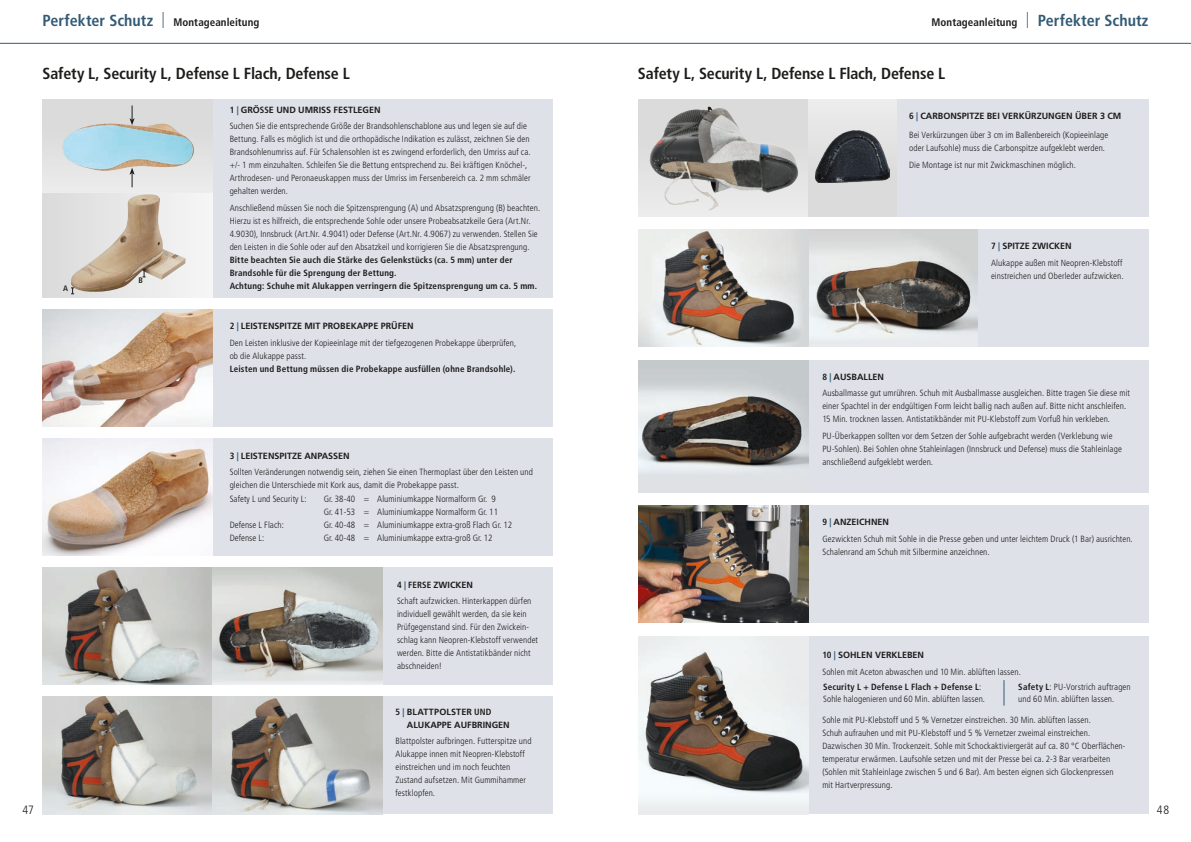
<style>
.page{position:relative;width:1191px;height:842px;background:#fff}
.page>*{position:absolute;margin:0;border:0;box-sizing:border-box;transform-origin:0 0}
.t1{font:700 condensed 16px "Frutiger LT Pro";letter-spacing:-.01em;color:#1d1d1b}
.t2{font:300 condensed 12px "Frutiger LT Pro";color:#1d1d1b}
.t3{font:700 condensed 11px "Frutiger LT Pro";letter-spacing:.005em;color:#1d1d1b}
.t4{font:300 condensed 9.1px/13px "Frutiger LT Pro";letter-spacing:.005em;color:#1d1d1b}
.t5{font:300 condensed 9px/13px "Frutiger LT Pro";letter-spacing:.01em;color:#1d1d1b}
.t6{font:700 condensed 9px/13px "Frutiger LT Pro";letter-spacing:.02em;color:#1d1d1b}
.t7{font:700 9px/12.8px "Frutiger LT Pro";color:#1d1d1b}
.t8{font:700 condensed 8px "Frutiger LT Pro";color:#1d1d1b}
.s1{font-size:16px;color:#335a75}
.s2{font-weight:700}
.s3{font-weight:700;font-stretch:normal;color:#335a75}
.s4{font-weight:700;font-stretch:normal}
.s5{font-stretch:condensed}
.s6{color:#335a75}
</style>
<div class="page">
<hr style="left:0;top:43px;width:1191px;height:1px;background:#335a75">
<div style="left:638px;top:636px;width:510px;height:178px;background:#dfe1e9"></div>
<div style="left:638px;top:230px;width:510px;height:117px;background:#dfe1e9"></div>
<div style="left:638px;top:360px;width:510px;height:132px;background:#dfe1e9"></div>
<div style="left:638px;top:506px;width:510px;height:117px;background:#dfe1e9"></div>
<div style="left:43px;top:99px;width:510px;height:199px;background:#dfe1e9"></div>
<div style="left:638px;top:99px;width:510px;height:117px;background:#dfe1e9"></div>
<div style="left:638px;top:99px;width:170px;height:117px;background:linear-gradient(to bottom,#d7d7d7,#ebebea)"></div>
<img style="left:641px;top:106px;width:161px;height:124px">
<div style="left:43px;top:193px;width:170px;height:105px;background:linear-gradient(to right,#dbdada,#f6f6f6)"></div>
<img style="left:70px;top:194px;width:116px;height:98px">
<svg style="left:71px;top:288px;width:3px;height:6px"></svg>
<svg style="left:142px;top:269px;width:4px;height:9px"></svg>
<div style="left:43px;top:568px;width:510px;height:117px;background:#dfe1e9"></div>
<img style="left:43px;top:568px;width:339px;height:117px">
<div style="left:43px;top:310px;width:510px;height:117px;background:#dfe1e9"></div>
<img style="left:43px;top:310px;width:170px;height:117px">
<div style="left:43px;top:439px;width:510px;height:117px;background:#dfe1e9"></div>
<img style="left:43px;top:439px;width:170px;height:117px">
<div style="left:43px;top:99px;width:170px;height:94px;background:linear-gradient(to right,#e2e2e2,#e2e2e2)"></div>
<img style="left:63px;top:123px;width:131px;height:48px">
<svg style="left:129px;top:105px;width:6px;height:20px"></svg>
<svg style="left:129px;top:168px;width:6px;height:19px"></svg>
<div style="left:43px;top:697px;width:510px;height:117px;background:#dfe1e9"></div>
<img style="left:43px;top:697px;width:339px;height:117px">
<img style="left:638px;top:636px;width:170px;height:175px">
<img style="left:638px;top:360px;width:170px;height:111px">
<img style="left:638px;top:506px;width:170px;height:117px">
<img style="left:808px;top:230px;width:169px;height:117px">
<svg style="left:638px;top:230px;width:170px;height:117px"></svg>
<svg style="left:1003px;top:680px;width:1px;height:26px"></svg>
<div style="left:808px;top:99px;width:88px;height:117px;background:linear-gradient(to right,#e2e2e2,#e2e2e2)"></div>
<img style="left:815px;top:130px;width:74px;height:52px">
<p class="t3" style="left:43px;top:15px;width:218px"><span class="s1">Perfekter Schutz</span> <sup>|</sup> Montageanleitung</p>
<p class="t3" style="left:931px;top:15px;width:218px">Montageanleitung <sup>|</sup> <span class="s1">Perfekter Schutz</span></p>
<h1 class="t1" style="left:43px;top:64px;width:309px">Safety L, Security L, Defense L Flach, Defense L</h1>
<p class="t5" style="left:230px;top:102px;width:299px;line-height:16.5px"><span class="s2">1</span> <span class="s3">|</span> <span class="s4">GRÖ</span><span class="s2">SS</span><span class="s4">E UND UMRISS FESTLEGEN<br></span>Suchen Sie die entsprechende Größe der Brandsohlenschablone aus und legen sie auf die</p>
<p class="t5" style="left:230px;top:133px;width:302px">Bettung. Falls es möglich ist und die orthopädische Indikation es zulässt, zeichnen Sie den Brandsohlenumriss auf. Für Schalensohlen ist es zwingend erforderlich, den Umriss auf ca. +/- 1 mm einzuhalten. Schleifen Sie die Bettung entsprechend zu. Bei kräftigen Knöchel-, Arthrodesen- und Peronaeuskappen muss der Umriss im Fersenbereich ca. 2 mm schmäler gehalten werden.</p>
<p class="t5" style="left:230px;top:201px;width:312px">Anschließend müssen Sie noch die Spitzensprengung (A) und Absatzsprengung (B) beachten.<br>Hierzu ist es hilfreich, die entsprechende Sohle oder unsere Probeabsatzkeile Gera (Art.Nr.<br>4.9030), Innsbruck (Art.Nr. 4.9041) oder Defense (Art.Nr. 4.9067) zu verwenden. Stellen Sie den Leisten in die Sohle oder auf den Absatzkeil und korrigieren Sie die Absatzsprengung.</p>
<p class="t6" style="left:230px;top:253px;width:309px">Bitte beachten Sie auch die Stärke des Gelenkstücks (ca. 5 mm) unter der<br>Brandsohle für die Sprengung der Bettung.<br>Achtung: Schuhe mit Alukappen verringern die Spitzensprengung um ca. 5 mm.</p>
<h1 class="t1" style="left:638px;top:64px;width:309px">Safety L, Security L, Defense L Flach, Defense L</h1>
<p class="t5" style="left:909px;top:106px;width:214px;line-height:19.3px"><span class="s2">6</span> <span class="s3">|</span> <span class="s4">CARBONSPITZE BEI VERKÜRZUNGEN ÜBER 3 CM<br></span>Bei Verkürzungen über 3 cm im Ballenbereich (Kopieeinlage</p>
<p class="t5" style="left:909px;top:140px;width:197px;line-height:16.5px">oder Laufsohle) muss die Carbonspitze aufgeklebt werden.<br>Die Montage ist nur mit Zwickmaschinen möglich.</p>
<p class="t5" style="left:991px;top:238px;width:133px;line-height:16.5px"><span class="s2">7</span> <span class="s3">|</span> <span class="s4">SPITZE ZWICKEN<br></span>Alukappe außen mit Neopren-Klebstoff</p>
<p class="t5" style="left:991px;top:269px;width:134px">einstreichen und Oberleder aufzwicken.</p>
<p class="t8" style="left:138px;top:275px;width:6px">B</p>
<p class="t8" style="left:63px;top:284px;width:6px">A</p>
<p class="t5" style="left:230px;top:318px;width:288px;line-height:16.5px"><span class="s2">2</span> <span class="s3">|</span> <span class="s4">LEISTENSPITZE MIT PROBEKAPPE PRÜFEN<br></span>Den Leisten inklusive der Kopieeinlage mit der tiefgezogenen Probekappe überprüfen,</p>
<p class="t5" style="left:230px;top:349px;width:78px">ob die Alukappe passt.</p>
<p class="t6" style="left:230px;top:362px;width:287px">Leisten und Bettung müssen die Probekappe ausfüllen (ohne Brandsohle).</p>
<p class="t5" style="left:230px;top:447px;width:305px;line-height:16.5px"><span class="s2">3</span> <span class="s3">|</span> <span class="s4">LEISTENSPITZE ANPASSEN<br></span>Sollten Veränderungen notwendig sein, ziehen Sie einen Thermoplast über den Leisten und</p>
<p class="t5" style="left:230px;top:478px;width:231px">gleichen die Unterschiede mit Kork aus, damit die Probekappe passt.</p>
<p class="t4" style="left:230px;top:492px;width:78px">Safety L und Security L:</p>
<p class="t4" style="left:324px;top:492px;width:176px">Gr. 38-40 = Aluminiumkappe Normalform Gr. 9<br>Gr. 41-53 = Aluminiumkappe Normalform Gr. 11</p>
<p class="t4" style="left:230px;top:518px;width:56px">Defense L Flach:</p>
<p class="t4" style="left:324px;top:518px;width:190px">Gr. 40-48 = Aluminiumkappe extra-groß Flach Gr. 12</p>
<p class="t4" style="left:230px;top:531px;width:36px">Defense L:</p>
<p class="t4" style="left:324px;top:531px;width:170px">Gr. 40-48 = Aluminiumkappe extra-groß Gr. 12</p>
<p class="t5" style="left:397px;top:576px;width:136px;line-height:16.5px"><span class="s2">4</span> <span class="s3">|</span> <span class="s2">FERSE</span> <span class="s4">ZWICKEN<br></span>Schaft aufzwicken. Hinterkappen dürfen</p>
<p class="t5" style="left:397px;top:608px;width:143px">individuell gewählt werden, da sie kein Prüfgegenstand sind. Für den Zwickein&shy;schlag kann Neopren-Klebstoff verwendet werden. Bitte die Antistatikbänder nicht abschneiden!</p>
<p class="t7" style="left:407px;top:705px;width:104px;text-indent:-11px"><span class="s5">5</span> <span class="s6">|</span> BLATTPOLSTER <span class="s5">UND<br></span>ALUKAPPE AUFBRINGEN</p>
<p class="t5" style="left:395px;top:734px;width:138px">Blattpolster aufbringen. Futterspitze und Alukappe innen mit Neopren-Klebstoff einstreichen und im noch feuchten Zustand aufsetzen. Mit Gummihammer festklopfen.</p>
<p class="t5" style="left:822px;top:368px;width:309px;line-height:16.5px"><span class="s2">8</span> <span class="s3">|</span> <span class="s4">AUSBALLEN<br></span>Ausballmasse gut umrühren. Schuh mit Ausballmasse ausgleichen. Bitte tragen Sie diese mit</p>
<p class="t5" style="left:822px;top:400px;width:305px">einer Spachtel in der endgültigen Form leicht ballig nach außen auf. Bitte nicht anschleifen.<br>15 Min. trocknen lassen. Antistatikbänder mit PU-Klebstoff zum Vorfuß hin verkleben.</p>
<p class="t5" style="left:822px;top:429px;width:301px">PU-Überkappen sollten vor dem Setzen der Sohle aufgebracht werden (Verklebung wie<br>PU-Sohlen). Bei Sohlen ohne Stahleinlagen (Innsbruck und Defense) muss die Stahleinlage anschließend aufgeklebt werden.</p>
<p class="t5" style="left:822px;top:514px;width:312px;line-height:16.5px"><span class="s2">9</span> <span class="s3">|</span> <span class="s4">ANZEICHNEN<br></span>Gezwickten Schuh mit Sohle in die Presse geben und unter leichtem Druck (1 Bar) ausrichten.</p>
<p class="t5" style="left:822px;top:545px;width:169px">Schalenrand am Schuh mit Silbermine anzeichnen.</p>
<p class="t5" style="left:822px;top:647px;width:200px;line-height:16.5px"><span class="s2">10</span> <span class="s3">|</span> <span class="s4">SOHLEN VERKLEBEN<br></span>Sohlen mit Aceton abwaschen und 10 Min. ablüften lassen.</p>
<p class="t5" style="left:823px;top:681px;width:164px;line-height:12px"><span class="s2">Security L + Defense L Flach + Defense L</span>:<br>Sohle halogenieren und 60 Min. ablüften lassen.</p>
<p class="t5" style="left:1018px;top:681px;width:114px;line-height:12px"><span class="s2">Safety L</span>: PU-Vorstrich auftragen und 60 Min. ablüften lassen.</p>
<p class="t5" style="left:822px;top:713px;width:305px">Sohle mit PU-Klebstoff und 5 % Vernetzer einstreichen. 30 Min. ablüften lassen.<br>Schuh aufrauhen und mit PU-Klebstoff und 5 % Vernetzer zweimal einstreichen.<br>Dazwischen 30 Min. Trockenzeit. Sohle mit Schockaktiviergerät auf ca. 80 °C Oberflächen&shy;temperatur erwärmen. Laufsohle setzen und mit der Presse bei ca. 2-3 Bar verarbeiten (Sohlen mit Stahleinlage zwischen 5 und 6 Bar). Am besten eignen sich Glockenpressen mit Hartverpressung.</p>
<h2 class="t2" style="left:22px;top:803px;width:13px">47</h2>
<h2 class="t2" style="left:1157px;top:803px;width:14px">48</h2>
</div>
